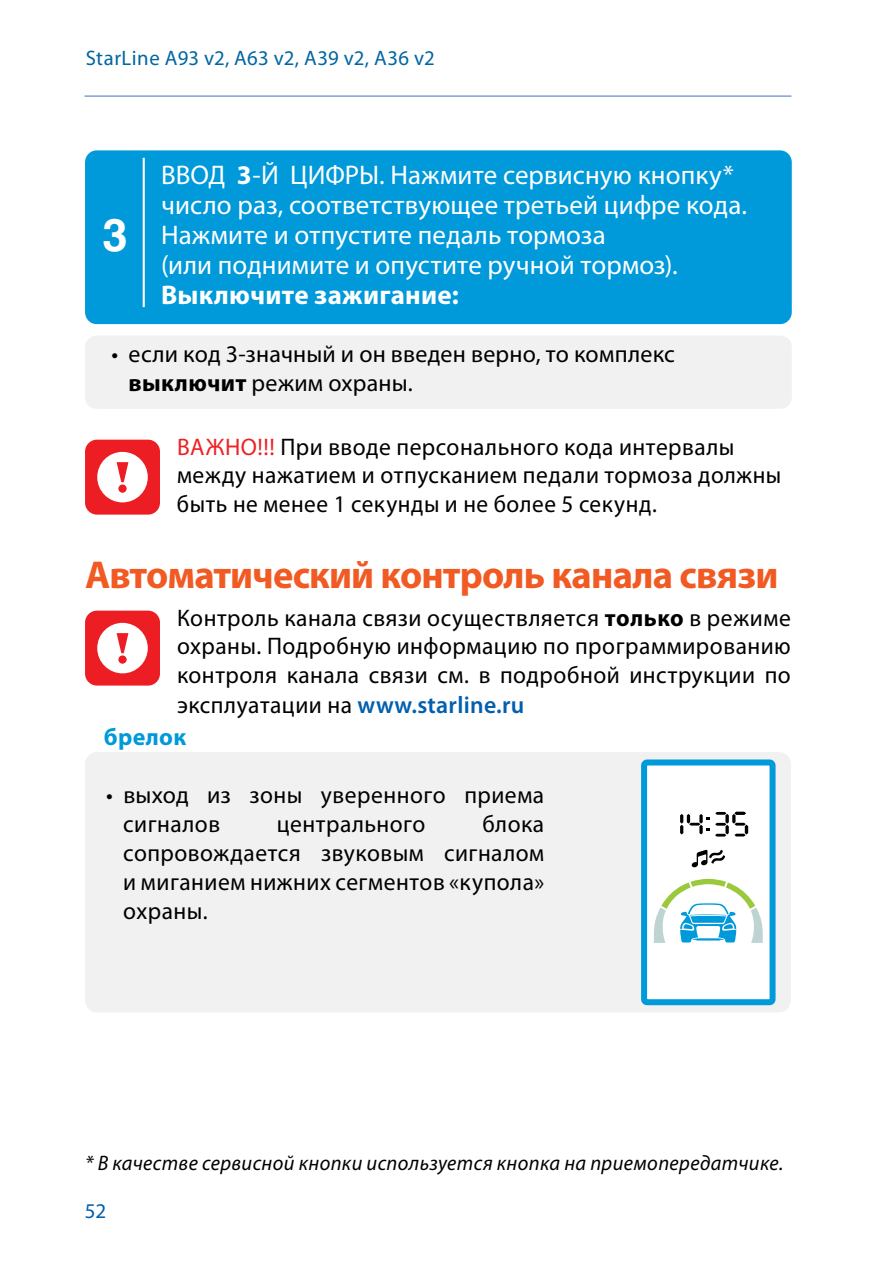
<style>
.page{position:relative;width:893px;height:1276px;background:#fff}
.page>*{position:absolute;margin:0;border:0;box-sizing:border-box;transform-origin:0 0}
.t1{font:700 45px "Helios";color:#fff}
.t2{font:700 39px "Myriad Pro";letter-spacing:-.02em;color:#f15a22}
.t3{font:27px/30px "Myriad Pro";letter-spacing:.005em;color:#fff}
.t4{font:700 27px "Myriad Pro";letter-spacing:.01em;color:#fff}
.t5{font:24px/28.8px "Myriad Pro";letter-spacing:.02em;color:#000}
.t6{font:600 24px "Myriad Pro";letter-spacing:.01em;color:#005fae}
.t7{font:700 24px "Myriad Pro";letter-spacing:.015em;color:#0099da}
.t8{font:italic 21px "Myriad Pro";letter-spacing:.02em;color:#000}
.t9{font:21px "Myriad Pro";letter-spacing:.01em;color:#0066a0}
.t10{font:21px "Myriad Pro";color:#005fae}
.s1{font-weight:700}
.s2{color:#ed2124}
.s3{font-weight:400;color:#000}
</style>
<div class="page">
<hr style="left:85px;top:95px;width:706px;height:2px;background:#80a0d3">
<div style="left:85px;top:150px;width:707px;height:174px;background:#0099da;border-radius:12px"></div>
<div style="left:85px;top:335px;width:707px;height:74px;background:#f1f1f2;border-radius:11px"></div>
<hr style="left:143px;top:158px;width:2px;height:149px;background:#fff">
<div style="left:85px;top:440px;width:75px;height:74px;background:#ed1d24;border-radius:12px"></div>
<div style="left:97px;top:452px;width:51px;height:50px;background:#fff;border-radius:50%"></div>
<svg style="left:117px;top:462px;width:11px;height:20px"></svg>
<div style="left:118px;top:484px;width:9px;height:9px;background:#ed1d24;border-radius:50%"></div>
<div style="left:85px;top:610px;width:75px;height:75px;background:#ed1d24;border-radius:12px"></div>
<div style="left:97px;top:623px;width:51px;height:50px;background:#fff;border-radius:50%"></div>
<svg style="left:117px;top:633px;width:11px;height:20px"></svg>
<div style="left:118px;top:655px;width:9px;height:8px;background:#ed1d24;border-radius:50%"></div>
<div style="left:85px;top:752px;width:706px;height:260px;background:#f1f1f2;border-radius:12px"></div>
<div style="left:644px;top:762px;width:128px;height:240px;background:#fff;border-radius:3px"></div>
<div style="left:641px;top:759px;width:134px;height:246px;border:6px solid #0099da;border-radius:3px"></div>
<svg style="left:715px;top:812px;width:33px;height:24px"></svg>
<svg style="left:680px;top:814px;width:29px;height:20px"></svg>
<svg style="left:692px;top:849px;width:33px;height:18px"></svg>
<svg style="left:654px;top:879px;width:109px;height:64px"></svg>
<p class="t9" style="left:86px;top:45px;width:350px">StarLine А93 v2, А63 v2, А39 v2, А36 v2</p>
<h1 class="t1" style="left:103px;top:208px;width:27px">3</h1>
<p class="t3" style="left:161px;top:160px;width:587px">ВВОД <span class="s1">3</span>-Й ЦИФРЫ. Нажмите сервисную кнопку* число раз, соответствующее третьей цифре кода.<br>Нажмите и отпустите педаль тормоза<br>(или поднимите и опустите ручной тормоз).</p>
<p class="t4" style="left:161px;top:277px;width:299px">Выключите зажигание:</p>
<p class="t5" style="left:129px;top:339px;width:548px;text-indent:-17px">• если код 3-значный и он введен верно, то комплекс <span class="s1">выключит</span> режим охраны.</p>
<p class="t5" style="left:177px;top:432px;width:606px"><span class="s2">ВАЖНО!!!</span> При вводе персонального кода интервалы между нажатием и отпусканием педали тормоза должны быть не менее 1 секунды и не более 5 секунд.</p>
<h2 class="t2" style="left:85px;top:550px;width:695px">Автоматический контроль канала связи</h2>
<p class="t5" style="left:177px;top:603px;width:615px">Контроль канала связи осуществляется <span class="s1">только</span> в режиме</p>
<p class="t5" style="left:177px;top:631px;width:615px">охраны. Подробную информацию по программированию</p>
<p class="t5" style="left:177px;top:660px;width:615px">контроля канала связи см. в подробной инструкции по</p>
<p class="t6" style="left:177px;top:690px;width:349px"><span class="s3">эксплуатации на</span> www.starline.ru</p>
<p class="t7" style="left:104px;top:721px;width:84px">брелок</p>
<p class="t5" style="left:123px;top:780px;width:422px;text-indent:-17px">• выход из зоны уверенного приема сигналов</p>
<p class="t5" style="left:123px;top:809px;width:422px;text-align:justify;text-indent:359px">блока сопровождается звуковым сигналом и миганием нижних сегментов «купола» охраны.</p>
<p class="t5" style="left:277px;top:809px;width:150px">центрального</p>
<p class="t8" style="left:85px;top:1150px;width:700px">* В качестве сервисной кнопки используется кнопка на приемопередатчике.</p>
<p class="t10" style="left:85px;top:1197px;width:23px">52</p>
</div>
